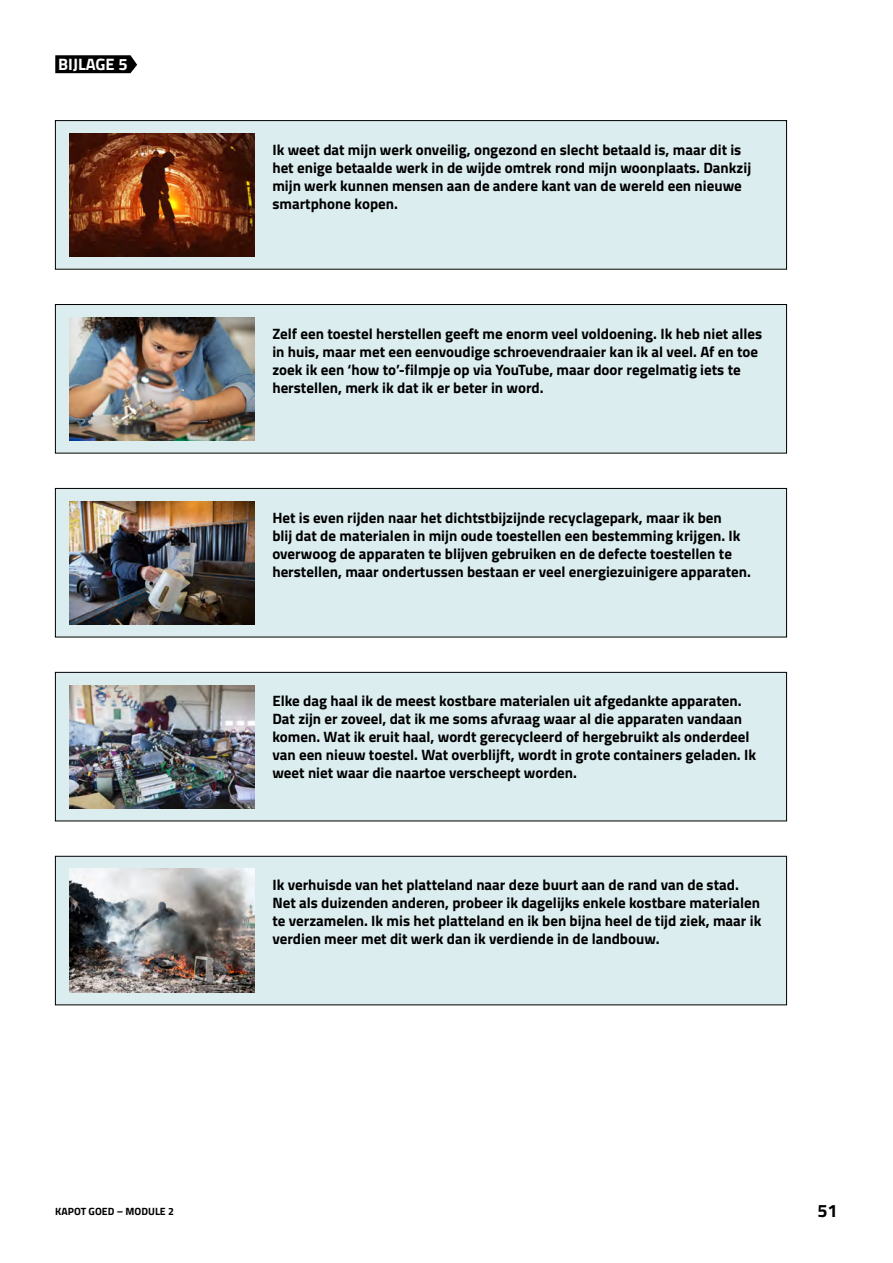
<style>
.page{position:relative;width:893px;height:1263px;background:#fff}
.page>*{position:absolute;margin:0;border:0;box-sizing:border-box;transform-origin:0 0}
.t1{font:700 18px "Titillium Web";color:#000}
.t2{font:700 16.5px "Titillium Web";color:#fff}
.t3{font:700 15px/18px "Titillium Web";color:#000}
.t4{font:700 10.5px "Titillium Web";color:#000}
</style>
<div class="page">
<svg style="left:55px;top:55px;width:82px;height:18px"></svg>
<div style="left:55px;top:121px;width:732px;height:148px;background:#dcedf0"></div>
<div style="left:55px;top:120px;width:732px;height:149px;border:1px solid #000"></div>
<img style="left:69px;top:133px;width:185px;height:123px">
<div style="left:55px;top:304px;width:732px;height:149px;background:#dcedf0"></div>
<div style="left:55px;top:304px;width:732px;height:149px;border:1px solid #000"></div>
<img style="left:69px;top:317px;width:185px;height:123px">
<div style="left:55px;top:672px;width:732px;height:149px;background:#dcedf0"></div>
<div style="left:55px;top:672px;width:732px;height:149px;border:1px solid #000"></div>
<img style="left:69px;top:685px;width:185px;height:123px">
<div style="left:55px;top:488px;width:732px;height:149px;background:#dcedf0"></div>
<div style="left:55px;top:488px;width:732px;height:149px;border:1px solid #000"></div>
<img style="left:69px;top:501px;width:185px;height:123px">
<div style="left:55px;top:856px;width:732px;height:149px;background:#dcedf0"></div>
<div style="left:55px;top:856px;width:732px;height:149px;border:1px solid #000"></div>
<img style="left:69px;top:869px;width:185px;height:123px">
<p class="t2" style="left:58px;top:51px;width:71px">BIJLAGE 5</p>
<p class="t3" style="left:272px;top:140px;width:480px">Ik weet dat mijn werk onveilig, ongezond en slecht betaald is, maar dit is het enige betaalde werk in de wijde omtrek rond mijn woonplaats. Dankzij mijn werk kunnen mensen aan de andere kant van de wereld een nieuwe smartphone kopen.</p>
<p class="t3" style="left:272px;top:324px;width:491px">Zelf een toestel herstellen geeft me enorm veel voldoening. Ik heb niet alles in huis, maar met een eenvoudige schroevendraaier kan ik al veel. Af en toe zoek ik een ‘how to’-filmpje op via YouTube, maar door regelmatig iets te herstellen, merk ik dat ik er beter in word.</p>
<p class="t3" style="left:272px;top:507px;width:480px">Het is even rijden naar het dichtstbijzijnde recyclagepark, maar ik ben<br>blij dat de materialen in mijn oude toestellen een bestemming krijgen. Ik overwoog de apparaten te blijven gebruiken en de defecte toestellen te herstellen, maar ondertussen bestaan er veel energiezuinigere apparaten.</p>
<p class="t3" style="left:272px;top:691px;width:485px">Elke dag haal ik de meest kostbare materialen uit afgedankte apparaten.<br>Dat zijn er zoveel, dat ik me soms afvraag waar al die apparaten vandaan komen. Wat ik eruit haal, wordt gerecycleerd of hergebruikt als onderdeel van een nieuw toestel. Wat overblijft, wordt in grote containers geladen. Ik weet niet waar die naartoe verscheept worden.</p>
<p class="t3" style="left:272px;top:875px;width:490px">Ik verhuisde van het platteland naar deze buurt aan de rand van de stad.<br>Net als duizenden anderen, probeer ik dagelijks enkele kostbare materialen te verzamelen. Ik mis het platteland en ik ben bijna heel de tijd ziek, maar ik verdien meer met dit werk dan ik verdiende in de landbouw.</p>
<p class="t4" style="left:55px;top:1203px;width:120px">KAPOT GOED – MODULE 2</p>
<p class="t1" style="left:817px;top:1197px;width:22px">51</p>
</div>
